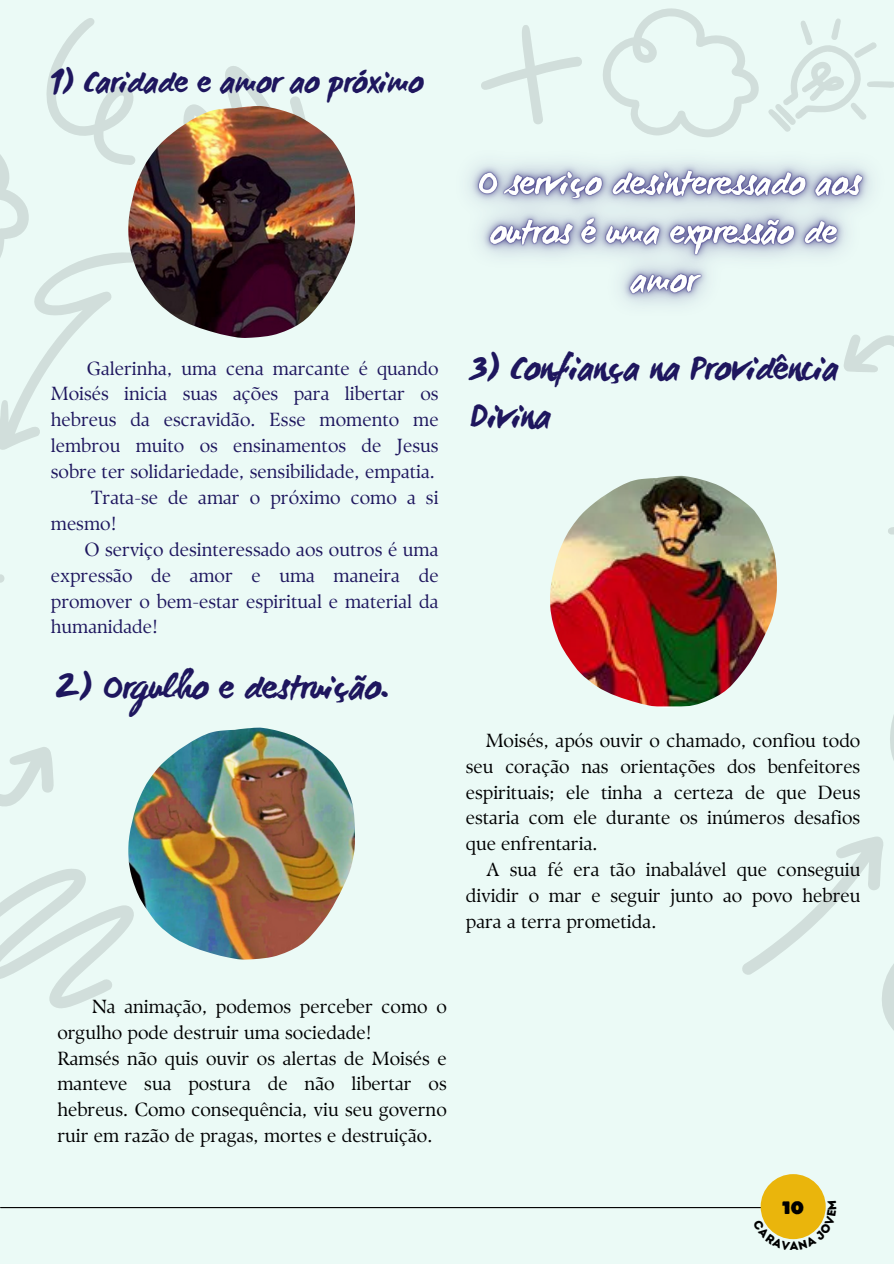
<style>
.page{position:relative;width:894px;height:1264px;background:#fff}
.page>*{position:absolute;margin:0;border:0;box-sizing:border-box;transform-origin:0 0}
.t1{font:700 34.95px/48.2px "WC Mano Negra Bta";color:#1e165e}
.t2{font:700 31.95px "WC Mano Negra Bta";color:#1e165e}
.t3{font:18.9px/26px "TY Serif D";color:#000001}
.t4{font:18.9px "TY Serif D";color:#1e165e}
.t5{font:18px "Boulder";color:#000}
</style>
<div class="page">
<div style="left:0;top:0;width:893px;height:1263px;background:#ebfaf6"></div>
<svg style="left:0;top:747px;width:128px;height:261px"></svg>
<svg style="left:190px;top:66px;width:112px;height:40px"></svg>
<svg style="left:603px;top:8px;width:290px;height:108px"></svg>
<svg style="left:0;top:18px;width:134px;height:432px"></svg>
<svg style="left:742px;top:719px;width:151px;height:310px"></svg>
<svg style="left:481px;top:25px;width:101px;height:91px"></svg>
<svg style="left:0;top:574px;width:5px;height:9px"></svg>
<svg style="left:844px;top:354px;width:49px;height:181px"></svg>
<img style="left:128px;top:106px;width:226px;height:232px">
<hr style="left:1px;top:1206px;width:791px;height:2px;background:#000">
<div style="left:760px;top:1174px;width:65px;height:65px;background:#eab50c;border-radius:50%"></div>
<img style="left:128px;top:727px;width:226px;height:232px">
<img style="left:550px;top:476px;width:226px;height:231px">
<img style="left:470px;top:116px;width:423px;height:238px">
<svg style="left:752px;top:1200px;width:74px;height:40px"></svg>
<p class="t2" style="left:51px;top:61px;width:374px">1) Caridade e amor ao próximo</p>
<p class="t4" style="left:87px;top:356px;width:353px">Galerinha, uma cena marcante é quando</p>
<p class="t4" style="left:51px;top:382px;width:389px">Moisés inicia suas ações para libertar os</p>
<p class="t4" style="left:51px;top:408px;width:389px">hebreus da escravidão. Esse momento me</p>
<p class="t4" style="left:51px;top:434px;width:389px">lembrou muito os ensinamentos de Jesus</p>
<p class="t4" style="left:51px;top:460px;width:386px">sobre ter solidariedade, sensibilidade, empatia.</p>
<p class="t4" style="left:91px;top:486px;width:349px">Trata-se de amar o próximo como a si</p>
<p class="t4" style="left:51px;top:512px;width:68px">mesmo!</p>
<p class="t4" style="left:84px;top:538px;width:355px">O serviço desinteressado aos outros é uma</p>
<p class="t4" style="left:51px;top:563px;width:389px">expressão de amor e uma maneira de</p>
<p class="t4" style="left:51px;top:589px;width:389px">promover o bem-estar espiritual e material da</p>
<p class="t4" style="left:51px;top:615px;width:109px">humanidade!</p>
<h2 class="t1" style="left:54px;top:665px;width:337px">2) Orgulho e destruição.</h2>
<p class="t1" style="left:470px;top:346px;width:369px">3) Confiança na Providência<br>Divina</p>
<p class="t3" style="left:485px;top:727px;width:376px">Moisés, após ouvir o chamado, confiou todo</p>
<p class="t3" style="left:465px;top:753px;width:396px">seu coração nas orientações dos benfeitores</p>
<p class="t3" style="left:465px;top:779px;width:396px">espirituais; ele tinha a certeza de que Deus</p>
<p class="t3" style="left:465px;top:804px;width:396px">estaria com ele durante os inúmeros desafios</p>
<p class="t3" style="left:465px;top:830px;width:133px">que enfrentaria.</p>
<p class="t3" style="left:486px;top:856px;width:375px">A sua fé era tão inabalável que conseguiu</p>
<p class="t3" style="left:465px;top:882px;width:396px">dividir o mar e seguir junto ao povo hebreu</p>
<p class="t3" style="left:465px;top:908px;width:192px">para a terra prometida.</p>
<h2 class="t3" style="left:57px;top:993px;width:391px;text-indent:35px">Na animação, podemos perceber como o orgulho pode destruir uma sociedade!<br>Ramsés não quis ouvir os alertas de Moisés e manteve sua postura de não libertar os hebreus. Como consequência, viu seu governo ruir em razão de pragas, mortes e destruição.</h2>
<p class="t5" style="left:781px;top:1195px;width:24px">10</p>
</div>
